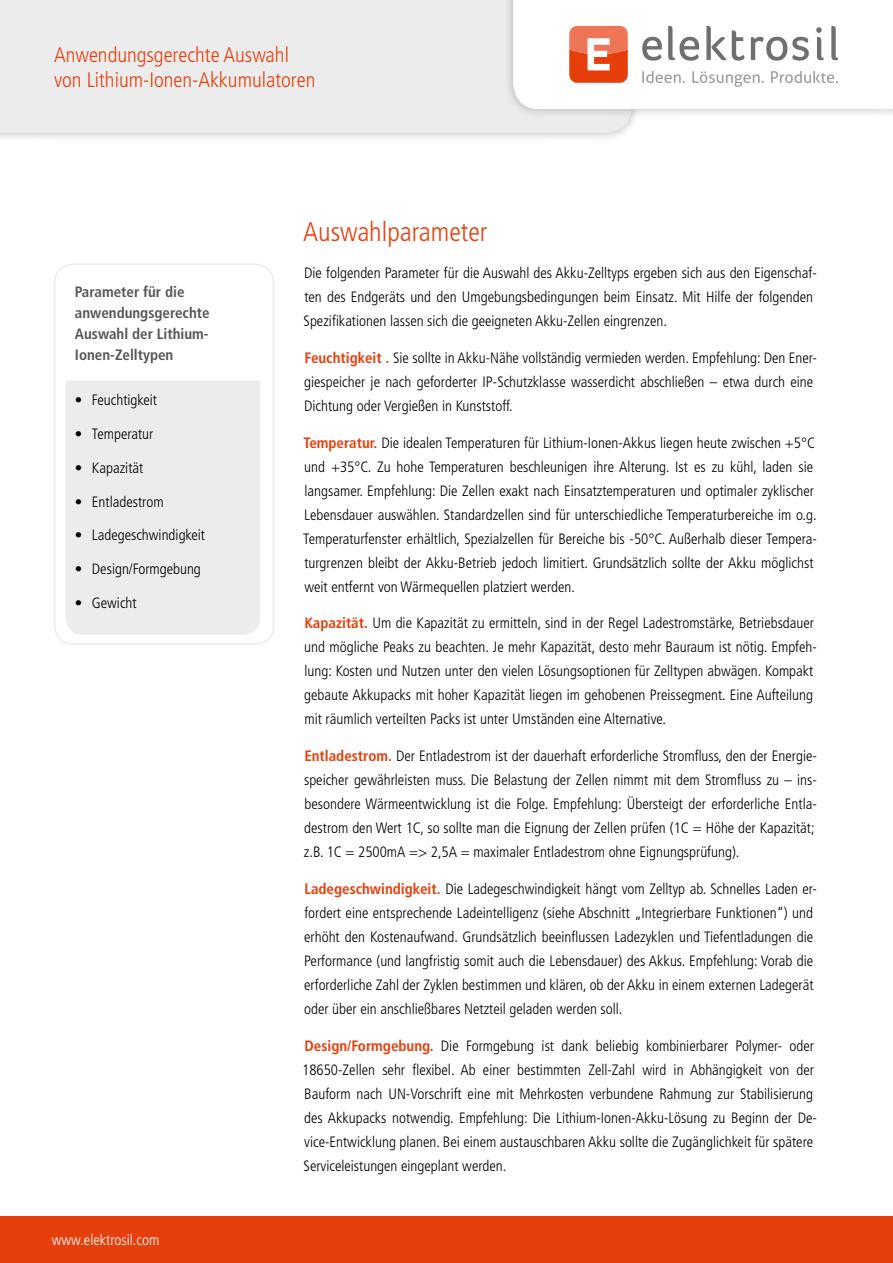
<style>
.page{position:relative;width:893px;height:1263px;background:#fff}
.page>*{position:absolute;margin:0;border:0;box-sizing:border-box;transform-origin:0 0}
.t1{font:300 condensed 27px "Frutiger";color:#e73f0c}
.t2{font:300 condensed 21px/25.2px "Frutiger";color:#e73f0c}
.t3{font:300 condensed 15px/24px "Frutiger";color:#000}
.t4{font:700 condensed 15px/21px "Frutiger";color:#565656}
.t5{font:300 condensed 15px "Frutiger";color:#fff}
.s1{font-weight:700;color:#e73f0c}
</style>
<div class="page">
<div style="left:0;top:1216px;width:893px;height:47px;background:#e73f0c"></div>
<div style="left:66px;top:381px;width:194px;height:254px;background:#ececed"></div>
<div style="left:54px;top:264px;width:220px;height:381px;border:2px solid #ececed;border-radius:18px"></div>
<div style="left:0;top:0;width:642px;height:143px;background:#000;opacity:.25"></div>
<div style="left:0;top:0;width:631px;height:133px;background:#ececed"></div>
<div style="left:503px;top:0;width:390px;height:119px;background:#000;opacity:.25"></div>
<svg style="left:513px;top:0;width:380px;height:109px"></svg>
<h2 class="t2" style="left:54px;top:42px;width:263px">Anwendungsgerechte Auswahl von Lithium-Ionen-Akkumulatoren</h2>
<p class="t4" style="left:75px;top:282px;width:136px">Parameter für die anwendungsgerechte<br>Auswahl der Lithium-<br>Ionen-Zelltypen</p>
<p class="t3" style="left:75px;top:388px;width:84px">• Feuchtigkeit</p>
<p class="t3" style="left:75px;top:422px;width:80px">• Temperatur</p>
<p class="t3" style="left:75px;top:456px;width:70px">• Kapazität</p>
<p class="t3" style="left:75px;top:490px;width:90px">• Entladestrom</p>
<p class="t3" style="left:75px;top:523px;width:132px">• Ladegeschwindigkeit</p>
<p class="t3" style="left:75px;top:557px;width:127px">• Design/Formgebung</p>
<p class="t3" style="left:75px;top:591px;width:63px">• Gewicht</p>
<p class="t5" style="left:52px;top:1231px;width:109px">www.elektrosil.com</p>
<h1 class="t1" style="left:303px;top:217px;width:186px">Auswahlparameter</h1>
<p class="t3" style="left:304px;top:261px;width:515px">Die folgenden Parameter für die Auswahl des Akku-Zelltyps ergeben sich aus den Eigenschaf&shy;ten des Endgeräts und den Umgebungsbedingungen beim Einsatz. Mit Hilfe der folgenden<br>Spezifikationen lassen sich die geeigneten Akku-Zellen eingrenzen.</p>
<p class="t3" style="left:304px;top:346px;width:514px"><span class="s1">Feuchtigkeit .</span> Sie sollte in Akku-Nähe vollständig vermieden werden. Empfehlung: Den Ener&shy;giespeicher je nach geforderter IP-Schutzklasse wasserdicht abschließen – etwa durch eine<br>Dichtung oder Vergießen in Kunststoff.</p>
<p class="t3" style="left:303px;top:431px;width:515px"><span class="s1">Temperatur.</span> Die idealen Temperaturen für Lithium-Ionen-Akkus liegen heute zwischen +5°C und +35°C. Zu hohe Temperaturen beschleunigen ihre Alterung. Ist es zu kühl, laden sie langsamer. Empfehlung: Die Zellen exakt nach Einsatztemperaturen und optimaler zyklischer Lebensdauer auswählen. Standardzellen sind für unterschiedliche Temperaturbereiche im o.g.<br>Temperaturfenster erhältlich, Spezialzellen für Bereiche bis -50°C. Außerhalb dieser Tempera&shy;turgrenzen bleibt der Akku-Betrieb jedoch limitiert. Grundsätzlich sollte der Akku möglichst weit entfernt von Wärmequellen platziert werden.</p>
<p class="t3" style="left:304px;top:611px;width:514px"><span class="s1">Kapazität.</span> Um die Kapazität zu ermitteln, sind in der Regel Ladestromstärke, Betriebsdauer und mögliche Peaks zu beachten. Je mehr Kapazität, desto mehr Bauraum ist nötig. Empfeh&shy;lung: Kosten und Nutzen unter den vielen Lösungsoptionen für Zelltypen abwägen. Kompakt gebaute Akkupacks mit hoher Kapazität liegen im gehobenen Preissegment. Eine Aufteilung mit räumlich verteilten Packs ist unter Umständen eine Alternative.</p>
<p class="t3" style="left:304px;top:744px;width:514px"><span class="s1">Entladestrom.</span> Der Entladestrom ist der dauerhaft erforderliche Stromfluss, den der Energie&shy;speicher gewährleisten muss. Die Belastung der Zellen nimmt mit dem Stromfluss zu – ins&shy;besondere Wärmeentwicklung ist die Folge. Empfehlung: Übersteigt der erforderliche Entla&shy;destrom den Wert 1C, so sollte man die Eignung der Zellen prüfen (1C = Höhe der Kapazität; z.B. 1C = 2500mA =&gt; 2,5A = maximaler Entladestrom ohne Eignungsprüfung).</p>
<p class="t3" style="left:304px;top:877px;width:514px"><span class="s1">Ladegeschwindigkeit.</span> Die Ladegeschwindigkeit hängt vom Zelltyp ab. Schnelles Laden er&shy;fordert eine entsprechende Ladeintelligenz (siehe Abschnitt „Integrierbare Funktionen“) und erhöht den Kostenaufwand. Grundsätzlich beeinflussen Ladezyklen und Tiefentladungen die Performance (und langfristig somit auch die Lebensdauer) des Akkus. Empfehlung: Vorab die erforderliche Zahl der Zyklen bestimmen und klären, ob der Akku in einem externen Ladegerät oder über ein anschließbares Netzteil geladen werden soll.</p>
<p class="t3" style="left:302px;top:1034px;width:516px"><span class="s1">Design/Formgebung.</span> Die Formgebung ist dank beliebig kombinierbarer Polymer- oder 18650-Zellen sehr flexibel. Ab einer bestimmten Zell-Zahl wird in Abhängigkeit von der Bauform nach UN-Vorschrift eine mit Mehrkosten verbundene Rahmung zur Stabilisierung des Akkupacks notwendig. Empfehlung: Die Lithium-Ionen-Akku-Lösung zu Beginn der De&shy;vice-Entwicklung planen. Bei einem austauschbaren Akku sollte die Zugänglichkeit für spätere Serviceleistungen eingeplant werden.</p>
</div>
